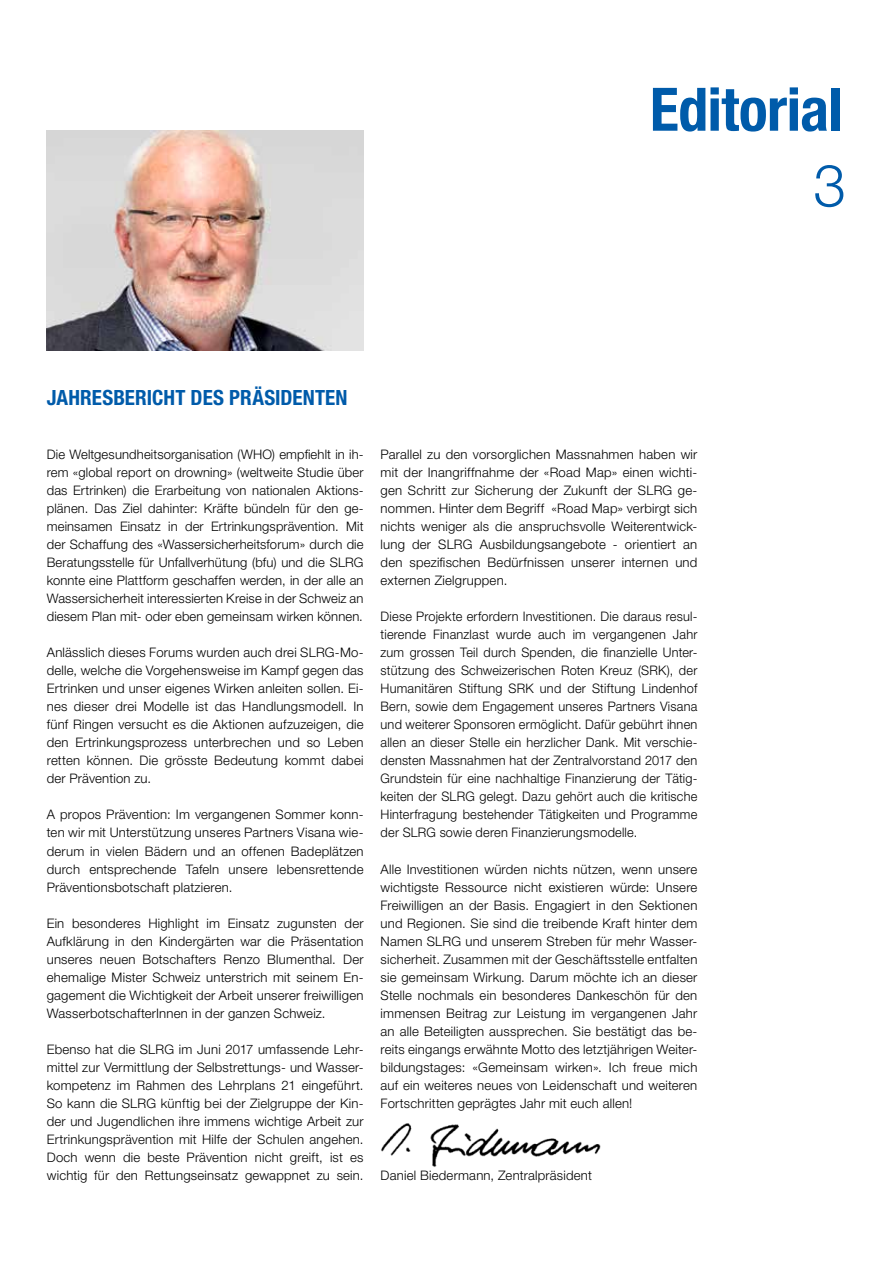
<style>
.page{position:relative;width:893px;height:1263px;background:#fff}
.page>*{position:absolute;margin:0;border:0;box-sizing:border-box;transform-origin:0 0}
.t1{font:700 condensed 60px "Helvetica Neue LT Std";letter-spacing:-.01em;color:#005baa}
.t2{font:300 58.5px "Helvetica Neue LT Std";color:#005baa}
.t3{font:700 condensed 21px "Helvetica Neue LT Std";letter-spacing:.005em;color:#005baa}
.t4{font:300 13.2px/18px "Helvetica Neue LT Std";letter-spacing:.015em;color:#000;text-align:justify}
</style>
<div class="page">
<img style="left:47px;top:131px;width:317px;height:220px">
<img style="left:381px;top:1123px;width:220px;height:44px">
<h1 class="t1" style="left:650px;top:73px;width:194px">Editorial</h1>
<h2 class="t2" style="left:813px;top:150px;width:34px">3</h2>
<h3 class="t3" style="left:47px;top:384px;width:302px">JAHRESBERICHT DES PRÄSIDENTEN</h3>
<p class="t4" style="left:47px;top:445px;width:318px">Die Weltgesundheitsorganisation (WHO) empfiehlt in ih&shy;rem «global report on drowning» (weltweite Studie über das Ertrinken) die Erarbeitung von nationalen Aktions&shy;plänen. Das Ziel dahinter: Kräfte bündeln für den ge&shy;meinsamen Einsatz in der Ertrinkungsprävention. Mit der Schaffung des «Wassersicherheitsforum» durch die Beratungsstelle für Unfallverhütung (bfu) und die SLRG konnte eine Plattform geschaffen werden, in der alle an Wassersicherheit interessierten Kreise in der Schweiz an diesem Plan mit- oder eben gemeinsam wirken können.</p>
<p class="t4" style="left:47px;top:643px;width:318px">Anlässlich dieses Forums wurden auch drei SLRG-Mo&shy;delle, welche die Vorgehensweise im Kampf gegen das Ertrinken und unser eigenes Wirken anleiten sollen. Ei&shy;nes dieser drei Modelle ist das Handlungsmodell. In fünf Ringen versucht es die Aktionen aufzuzeigen, die den Ertrinkungsprozess unterbrechen und so Leben retten können. Die grösste Bedeutung kommt dabei der Prävention zu.</p>
<p class="t4" style="left:47px;top:805px;width:318px">A propos Prävention: Im vergangenen Sommer konn&shy;ten wir mit Unterstützung unseres Partners Visana wie&shy;derum in vielen Bädern und an offenen Badeplätzen durch entsprechende Tafeln unsere lebensrettende Präventionsbotschaft platzieren.</p>
<p class="t4" style="left:47px;top:914px;width:318px">Ein besonderes Highlight im Einsatz zugunsten der Aufklärung in den Kindergärten war die Präsentation unseres neuen Botschafters Renzo Blumenthal. Der ehemalige Mister Schweiz unterstrich mit seinem En&shy;gagement die Wichtigkeit der Arbeit unserer freiwilligen WasserbotschafterInnen in der ganzen Schweiz.</p>
<p class="t4" style="left:47px;top:1040px;width:318px">Ebenso hat die SLRG im Juni 2017 umfassende Lehr&shy;mittel zur Vermittlung der Selbstrettungs- und Wasser&shy;kompetenz im Rahmen des Lehrplans 21 eingeführt.<br>So kann die SLRG künftig bei der Zielgruppe der Kin&shy;der und Jugendlichen ihre immens wichtige Arbeit zur Ertrinkungsprävention mit Hilfe der Schulen angehen.<br>Doch wenn die beste Prävention nicht greift, ist es wichtig für den Rettungseinsatz gewappnet zu sein.</p>
<p class="t4" style="left:381px;top:445px;width:318px">Parallel zu den vorsorglichen Massnahmen haben wir mit der Inangriffnahme der «Road Map» einen wichti&shy;gen Schritt zur Sicherung der Zukunft der SLRG ge&shy;nommen. Hinter dem Begriff «Road Map» verbirgt sich nichts weniger als die anspruchsvolle Weiterentwick&shy;lung der SLRG Ausbildungsangebote - orientiert an den spezifischen Bedürfnissen unserer internen und externen Zielgruppen.</p>
<p class="t4" style="left:381px;top:607px;width:318px">Diese Projekte erfordern Investitionen. Die daraus resul&shy;tierende Finanzlast wurde auch im vergangenen Jahr zum grossen Teil durch Spenden, die finanzielle Unter&shy;stützung des Schweizerischen Roten Kreuz (SRK), der Humanitären Stiftung SRK und der Stiftung Lindenhof Bern, sowie dem Engagement unseres Partners Visana und weiterer Sponsoren ermöglicht. Dafür gebührt ihnen allen an dieser Stelle ein herzlicher Dank. Mit verschie&shy;densten Massnahmen hat der Zentralvorstand 2017 den Grundstein für eine nachhaltige Finanzierung der Tätig&shy;keiten der SLRG gelegt. Dazu gehört auch die kritische Hinterfragung bestehender Tätigkeiten und Programme der SLRG sowie deren Finanzierungsmodelle.</p>
<p class="t4" style="left:381px;top:859px;width:318px">Alle Investitionen würden nichts nützen, wenn unsere wichtigste Ressource nicht existieren würde: Unsere Freiwilligen an der Basis. Engagiert in den Sektionen und Regionen. Sie sind die treibende Kraft hinter dem Namen SLRG und unserem Streben für mehr Wasser&shy;sicherheit. Zusammen mit der Geschäftsstelle entfalten sie gemeinsam Wirkung. Darum möchte ich an dieser Stelle nochmals ein besonderes Dankeschön für den immensen Beitrag zur Leistung im vergangenen Jahr an alle Beteiligten aussprechen. Sie bestätigt das be&shy;reits eingangs erwähnte Motto des letztjährigen Weiter&shy;bildungstages: «Gemeinsam wirken». Ich freue mich auf ein weiteres neues von Leidenschaft und weiteren Fortschritten geprägtes Jahr mit euch allen!</p>
<p class="t4" style="left:381px;top:1166px;width:213px">Daniel Biedermann, Zentralpräsident</p>
</div>
